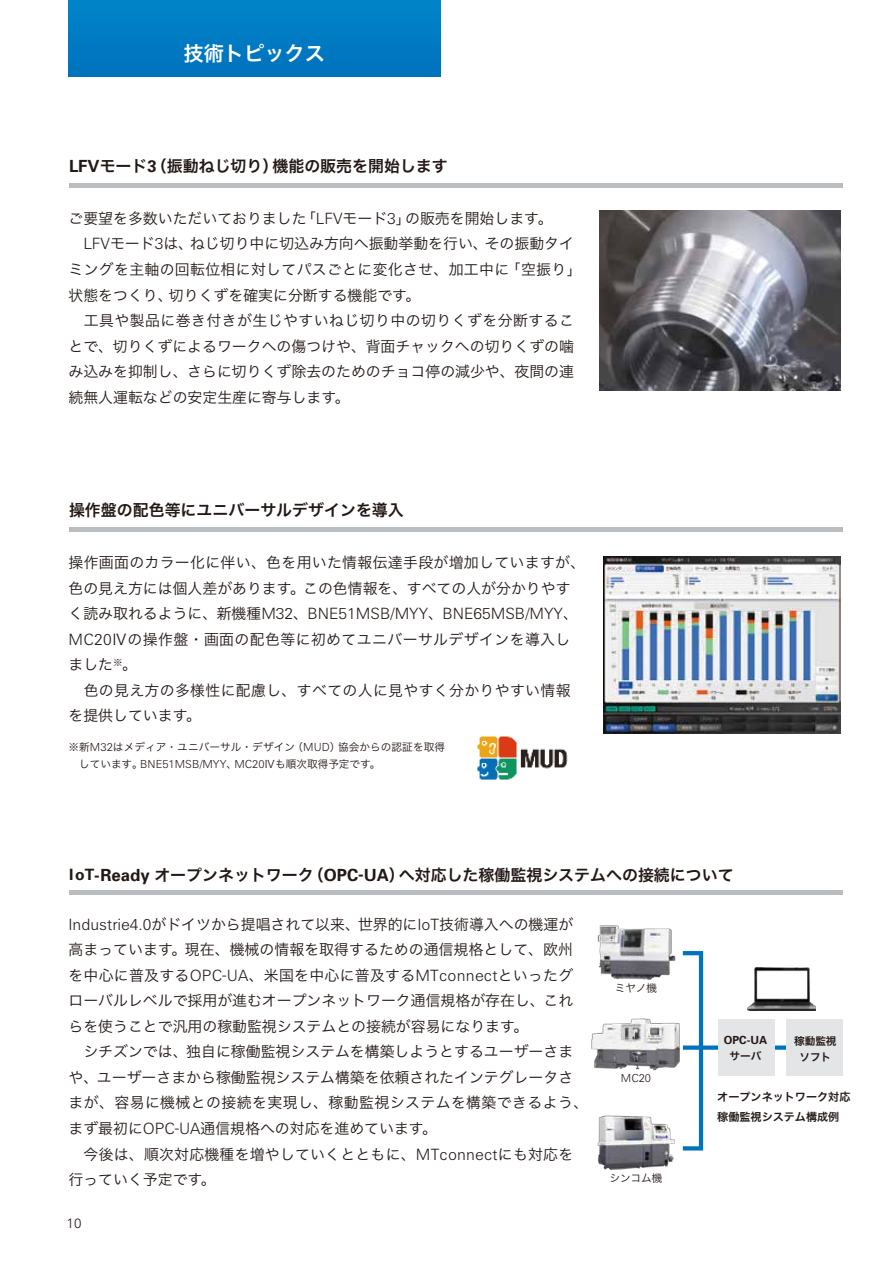
<style>
.page{position:relative;width:893px;height:1263px;background:#fff}
.page>*{position:absolute;margin:0;border:0;box-sizing:border-box;transform-origin:0 0}
.t1{font:20.25px "Hira Kaku Pro W6";color:#fff}
.t2{font:15.9px "Hira Kaku Pro W6";color:#221815}
.t3{font:300 15.6px "Zurich BT";color:#221815}
.t4{font:14.85px/25.5px "Hira Kaku Pro W3";color:#221815}
.t5{font:14.85px/25.5px "Hira Kaku Pro W3";letter-spacing:.02em;color:#221815}
.t6{font:14.85px/25.5px "Hira Kaku Pro W3";letter-spacing:.025em;color:#221815}
.t7{font:14.85px "Hira Kaku Pro W3";letter-spacing:.03em;color:#221815}
.t8{font:300 13.35px "Zurich BT";color:#221815}
.t9{font:11.1px/19.4px "Hira Kaku Pro W6";color:#221815}
.t10{font:700 11.1px "Univers";color:#221815}
.t11{font:300 11.1px "Zurich BT";color:#221815}
.t12{font:10.65px/17px "Hira Kaku Pro W3";letter-spacing:.01em;color:#221815}
.t13{font:10.65px/15.9px "Hira Kaku Pro W6";color:#221815;text-align:center}
.s1{font-family:"Univers";font-weight:700;font-size:16.8px}
.s2{font-family:"Zurich BT";font-weight:300;font-size:15.6px}
.s3{font-family:"Hira Kaku Pro W3";font-weight:400;font-size:14.85px}
.s4{font-family:"Zurich BT";font-weight:300;font-size:11.1px}
.s5{font-family:"Univers";font-weight:700;font-size:15.6px}
</style>
<div class="page">
<hr style="left:69px;top:184px;width:774px;height:4px;background:#b9bdc0">
<div style="left:69px;top:527px;width:774px;height:5px;background:#b9bdc0"></div>
<hr style="left:69px;top:891px;width:774px;height:4px;background:#b9bdc0">
<img style="left:604px;top:556px;width:236px;height:178px">
<img style="left:477px;top:736px;width:91px;height:44px">
<div style="left:681px;top:951px;width:22px;height:199px;border:4px solid #0073bd"></div>
<div style="left:683px;top:1045px;width:128px;height:5px;background:#0073bd"></div>
<div style="left:718px;top:1019px;width:57px;height:56px;background:#e3e5e6"></div>
<div style="left:786px;top:1019px;width:57px;height:56px;background:#e3e5e6"></div>
<img style="left:600px;top:211px;width:240px;height:179px">
<img style="left:747px;top:967px;width:68px;height:44px">
<img style="left:597px;top:1115px;width:78px;height:56px">
<img style="left:597px;top:925px;width:79px;height:55px">
<img style="left:591px;top:1000px;width:94px;height:87px">
<div style="left:68px;top:0;width:373px;height:77px;background:#007bc3"></div>
<h1 class="t1" style="left:184px;top:35px;width:143px">技術トピックス</h1>
<p class="t2" style="left:69px;top:152px;width:380px"><span class="s1">LFV</span>モード<span class="s1">3</span>（振動ねじ切り）機能の販売を開始します</p>
<p class="t4" style="left:68px;top:205px;width:486px">ご要望を多数いただいておりました「<span class="s2">LFV</span>モード<span class="s2">3</span>」の販売を開始します。</p>
<p class="t4" style="left:83px;top:230px;width:492px"><span class="s2">LFV</span>モード<span class="s2">3</span>は、ねじ切り中に切込み方向へ振動挙動を行い、その振動タイ</p>
<p class="t5" style="left:68px;top:256px;width:515px">ミングを主軸の回転位相に対してパスごとに変化させ、加工中に「空振り」</p>
<p class="t4" style="left:68px;top:281px;width:353px">状態をつくり、切りくずを確実に分断する機能です。</p>
<p class="t7" style="left:68px;top:307px;width:507px">　工具や製品に巻き付きが生じやすいねじ切り中の切りくずを分断するこ</p>
<p class="t4" style="left:68px;top:332px;width:507px">とで、切りくずによるワークへの傷つけや、背面チャックへの切りくずの噛</p>
<p class="t4" style="left:68px;top:358px;width:507px">み込みを抑制し、さらに切りくず除去のためのチョコ停の減少や、夜間の連</p>
<p class="t4" style="left:68px;top:383px;width:283px">続無人運転などの安定生産に寄与します。</p>
<p class="t2" style="left:69px;top:496px;width:336px">操作盤の配色等にユニバーサルデザインを導入</p>
<p class="t5" style="left:68px;top:549px;width:518px">操作画面のカラー化に伴い、色を用いた情報伝達手段が増加していますが、色の見え方には個人差があります。この色情報を、すべての人が分かりやす</p>
<p class="t3" style="left:68px;top:604px;width:511px"><span class="s3">く読み取れるように、新機種</span>M32<span class="s3">、</span>BNE51MSB/MYY<span class="s3">、</span>BNE65MSB/MYY<span class="s3">、</span></p>
<p class="t6" style="left:68px;top:625px;width:504px"><span class="s2">MC20</span>Ⅳの操作盤・画面の配色等に初めてユニバーサルデザインを導入しました<sup>※</sup>。<br>　色の見え方の多様性に配慮し、すべての人に見やすく分かりやすい情報を提供しています。</p>
<p class="t12" style="left:79px;top:738px;width:367px;text-indent:-11px">※新<span class="s4">M32</span>はメディア・ユニバーサル・デザイン（<span class="s4">MUD</span>）協会からの認証を取得しています。<span class="s4">BNE51MSB/MYY</span>、<span class="s4">MC20</span>Ⅳも順次取得予定です。</p>
<p class="t2" style="left:69px;top:860px;width:666px"><span class="s5">IoT</span><span class="s1">-Ready</span> オープンネットワーク（<span class="s1">OPC-UA</span>）へ対応した稼働監視システムへの接続について</p>
<p class="t4" style="left:68px;top:910px;width:521px"><span class="s2">Industrie4.0</span>がドイツから提唱されて以来、世界的に<span class="s2">IoT</span>技術導入への機運が高まっています。現在、機械の情報を取得するための通信規格として、欧州を中心に普及する<span class="s2">OPC-UA</span>、米国を中心に普及する<span class="s2">MTconnect</span>といったグローバルレベルで採用が進むオープンネットワーク通信規格が存在し、これらを使うことで汎用の稼動監視システムとの接続が容易になります。<br>　シチズンでは、独自に稼働監視システムを構築しようとするユーザーさまや、ユーザーさまから稼働監視システム構築を依頼されたインテグレータさまが、容易に機械との接続を実現し、稼動監視システムを構築できるよう、まず最初に<span class="s2">OPC-UA</span>通信規格への対応を進めています。<br>　今後は、順次対応機種を増やしていくとともに、<span class="s2">MTconnect</span>にも対応を行っていく予定です。</p>
<p class="t8" style="left:67px;top:1215px;width:16px">10</p>
<p class="t12" style="left:615px;top:979px;width:44px">ミヤノ機</p>
<p class="t11" style="left:621px;top:1071px;width:32px">MC20</p>
<p class="t12" style="left:609px;top:1169px;width:55px">シンコム機</p>
<p class="t10" style="left:724px;top:1033px;width:45px">OPC-UA</p>
<p class="t13" style="left:729px;top:1047px;width:33px">サーバ</p>
<p class="t13" style="left:794px;top:1032px;width:44px">稼動監視ソフト</p>
<p class="t9" style="left:717px;top:1087px;width:135px">オープンネットワーク対応稼働監視システム構成例</p>
</div>
